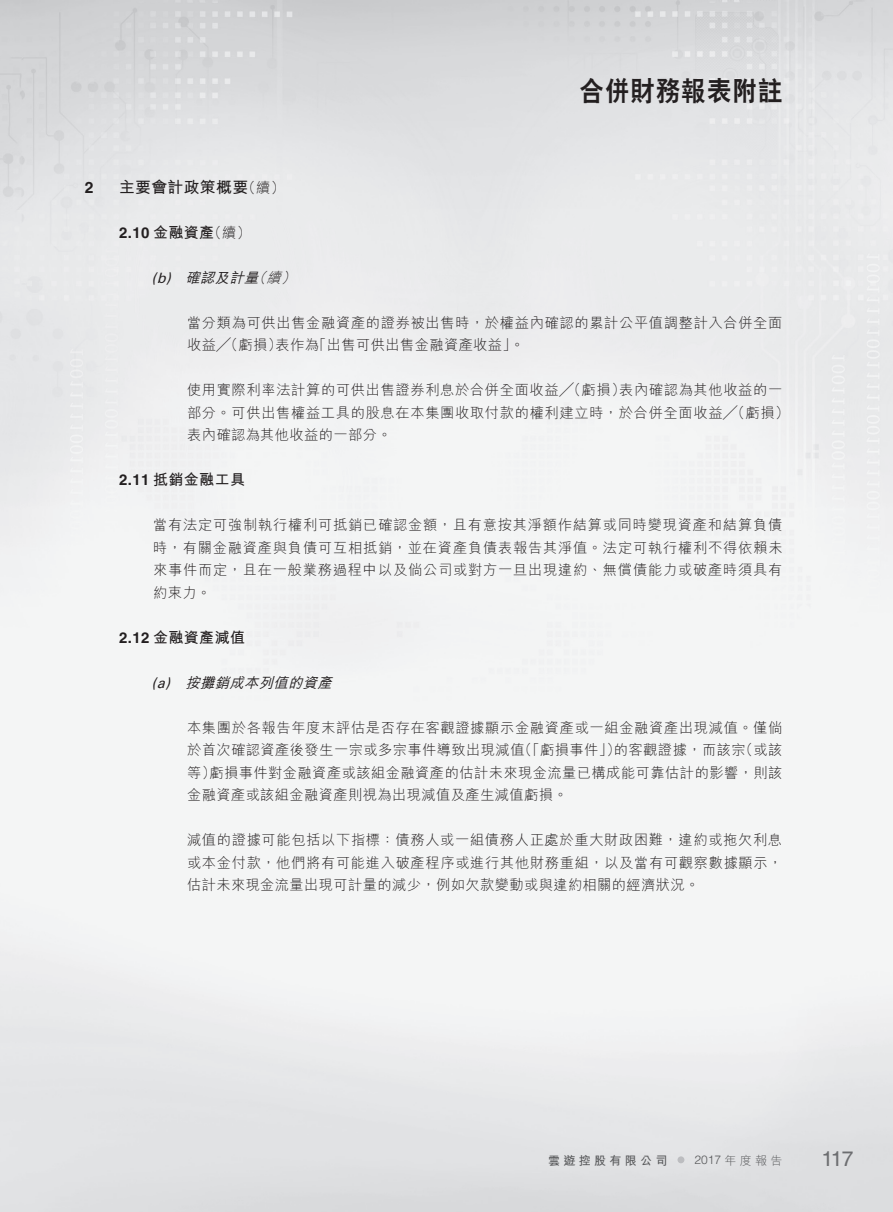
<style>
.page{position:relative;width:893px;height:1212px;background:#fff}
.page>*{position:absolute;margin:0;border:0;box-sizing:border-box;transform-origin:0 0}
.t1{font:27px "C Hei 2 HK Xbold E Ten B5 H";letter-spacing:.05em;color:#231f20;scale:.9 1}
.t2{font:21px "Helvetica LT Std";color:#6c6d70}
.t3{font:15.75px "M Hei HK Bold E Ten B5 H";letter-spacing:.03em;color:#231f20}
.t4{font:700 15.75px "Helvetica LT Std";color:#231f20}
.t5{font:15px "M Hei HK Bold E Ten B5 H";letter-spacing:.03em;color:#231f20}
.t6{font:700 15px "Helvetica LT Std";color:#231f20}
.t7{font:14.25px/22.5px "M Hei HK Light E Ten B5 H";letter-spacing:.045em;color:#231f20;text-align:justify}
.t8{font:italic 14.25px "M Hei HK Medium E Ten B5 H";color:#231f20}
.t9{font:12px "M Hei HK Bold E Ten B5 H";letter-spacing:.28em;color:#57585a}
.t10{font:300 12px "Helvetica LT Std";color:#57585a}
.s1{font-family:"M Hei HK Light E Ten B5 H";font-size:14.25px}
.s2{font-family:"M Hei HK Bold E Ten B5 H";font-weight:400}
.s3{font-family:"M Hei HK Light E Ten B5 H";font-weight:400;font-size:14.25px}
.s4{font-family:"Univers LT Std"}
.s5{font-family:"M Hei HK Light E Ten B5 H"}
.s6{font-family:"Helvetica LT Std";font-weight:700}
.s7{font-family:"M Hei HK Light E Ten B5 H";font-weight:400}
</style>
<div class="page">
<div style="left:677px;top:1156px;width:7px;height:7px;background:#bcbdc0;border-radius:50%"></div>
<h1 class="t1" style="left:579px;top:80px;width:227px">合併財務報表附註</h1>
<p class="t4" style="left:85px;top:178px;width:10px">2</p>
<p class="t3" style="left:119px;top:181px;width:167px">主要會計政策概要<span class="s1">（續）</span></p>
<p class="t6" style="left:119px;top:224px;width:134px">2.10 <span class="s2">金融資產</span><span class="s3">（續）</span></p>
<p class="t8" style="left:152px;top:272px;width:148px"><span class="s4">(b)</span> 確認及計量<span class="s5">（續）</span></p>
<p class="t7" style="left:187px;top:313px;width:597px">當分類為可供出售金融資產的證券被出售時，於權益內確認的累計公平值調整計入合併全面收益╱（虧損）表作為「出售可供出售金融資產收益」。</p>
<p class="t7" style="left:187px;top:381px;width:604px;text-align:left">使用實際利率法計算的可供出售證券利息於合併全面收益╱（虧損）表內確認為其他收益的一部分。可供出售權益工具的股息在本集團收取付款的權利建立時，於合併全面收益╱（虧損）表內確認為其他收益的一部分。</p>
<p class="t5" style="left:119px;top:474px;width:128px"><span class="s6">2.11</span> 抵銷金融工具</p>
<p class="t7" style="left:153px;top:516px;width:631px">當有法定可強制執行權利可抵銷已確認金額，且有意按其淨額作結算或同時變現資產和結算負債時，有關金融資產與負債可互相抵銷，並在資產負債表報告其淨值。法定可執行權利不得依賴未來事件而定，且在一般業務過程中以及倘公司或對方一旦出現違約、無償債能力或破產時須具有約束力。</p>
<p class="t5" style="left:119px;top:631px;width:128px"><span class="s6">2.12</span> 金融資產減值</p>
<p class="t8" style="left:152px;top:677px;width:185px"><span class="s4">(a)</span> 按攤銷成本列值的資產</p>
<p class="t7" style="left:187px;top:718px;width:597px">本集團於各報告年度末評估是否存在客觀證據顯示金融資產或一組金融資產出現減值。僅倘於首次確認資產後發生一宗或多宗事件導致出現減值（「虧損事件」）的客觀證據，而該宗（或該等）虧損事件對金融資產或該組金融資產的估計未來現金流量已構成能可靠估計的影響，則該金融資產或該組金融資產則視為出現減值及產生減值虧損。</p>
<p class="t7" style="left:187px;top:831px;width:597px">減值的證據可能包括以下指標：債務人或一組債務人正處於重大財政困難，違約或拖欠利息或本金付款，他們將有可能進入破產程序或進行其他財務重組，以及當有可觀察數據顯示，估計未來現金流量出現可計量的減少，例如欠款變動或與違約相關的經濟狀況。</p>
<p class="t9" style="left:548px;top:1156px;width:121px">雲 遊控股有限公司</p>
<p class="t10" style="left:694px;top:1153px;width:90px">2017<span class="s7">年度報告</span></p>
<h2 class="t2" style="left:821px;top:1151px;width:33px">117</h2>
</div>
